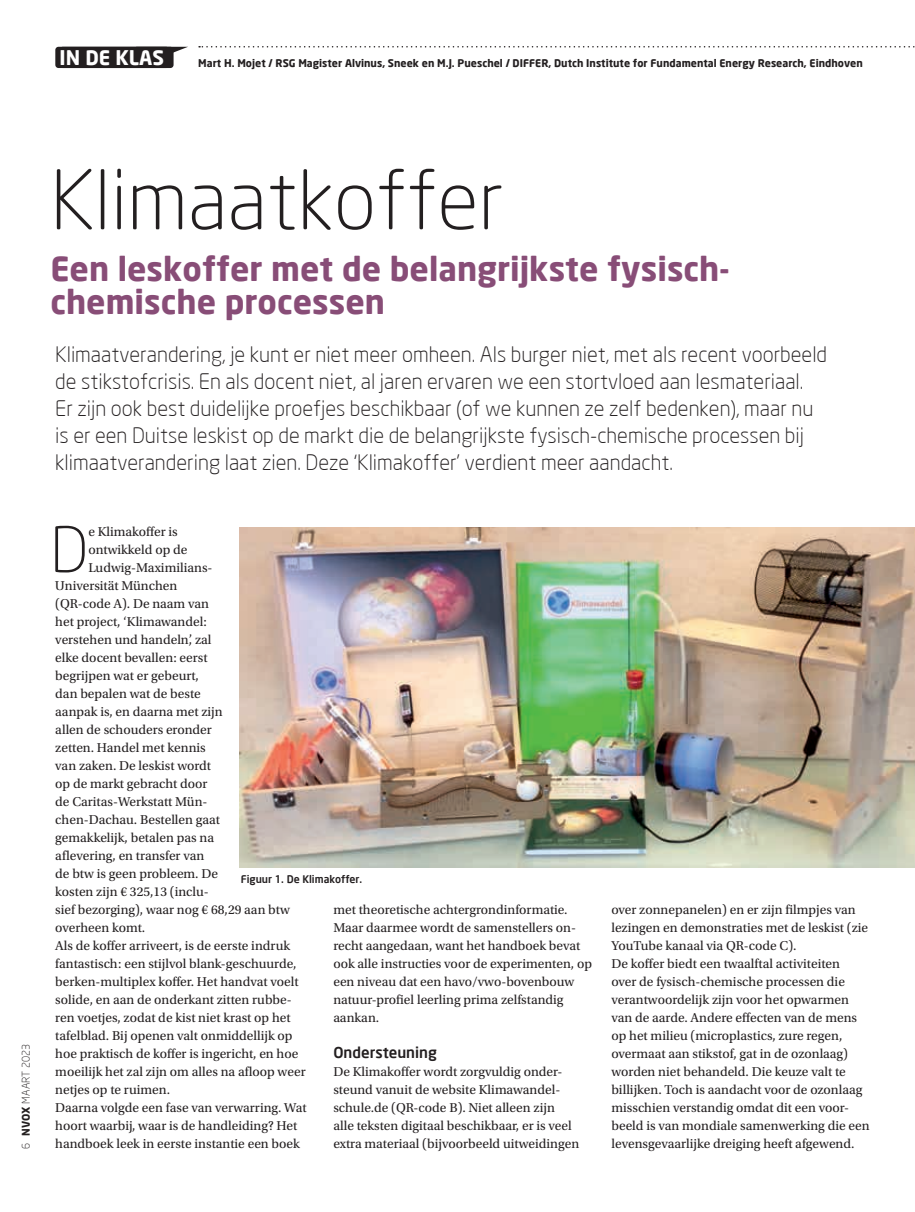
<style>
.page{position:relative;width:915px;height:1212px;background:#fff}
.page>*{position:absolute;margin:0;border:0;box-sizing:border-box;transform-origin:0 0}
.t1{font:300 81px "Neo Sans";color:#231f20}
.t2{font:300 61.95px "Neo Sans";color:#231f20}
.t3{font:700 33px/33px "Neo Sans";color:#884d77}
.t4{font:300 21px/27px "Neo Sans";color:#231f20}
.t5{font:700 19.8px "Neo Sans";color:#fff}
.t6{font:500 15px "Neo Sans";color:#231f20}
.t7{font:13.5px/18px "Utopia Std";color:#231f20}
.t8{font:700 10.5px "Neo Sans";color:#231f20}
.t9{font:500 10.5px "Neo Sans";color:#231f20}
.t10{font:300 10.5px "Neo Sans";color:#231f20}
.s1{font-weight:700}
</style>
<div class="page">
<svg style="left:199px;top:46px;width:716px;height:2px"></svg>
<svg style="left:172px;top:47px;width:16px;height:12px"></svg>
<div style="left:55px;top:47px;width:114px;height:21px;background:#231f20;border-radius:3px"></div>
<div style="left:60px;top:47px;width:113px;height:21px;background:#231f20;border-radius:3px"></div>
<img style="left:239px;top:527px;width:675px;height:340px">
<h3 class="t5" style="left:60px;top:45px;width:106px">IN DE KLAS</h3>
<p class="t8" style="left:198px;top:57px;width:665px">Mart H. Mojet / RSG Magister Alvinus, Sneek en M.J. Pueschel / DIFFER, Dutch Institute for Fundamental Energy Research, Eindhoven</p>
<p class="t10" style="left:20px;top:1149px;width:106px;rotate:-90deg">6 <span class="s1">NVOX</span> MAART 2023</p>
<h1 class="t1" style="left:50px;top:151px;width:454px">Klimaatkoffer</h1>
<h3 class="t3" style="left:50px;top:251px;width:680px">Een leskoffer met de belangrijkste fysisch&shy;chemische processen</h3>
<p class="t4" style="left:55px;top:340px;width:773px">Klimaatverandering, je kunt er niet meer omheen. Als burger niet, met als recent voorbeeld de stikstofcrisis. En als docent niet, al jaren ervaren we een stortvloed aan lesmateriaal.<br>Er zijn ook best duidelijke proefjes beschikbaar (of we kunnen ze zelf bedenken), maar nu is er een Duitse leskist op de markt die de belangrijkste fysisch-chemische processen bij klimaatverandering laat zien. Deze ‘Klimakoffer’ verdient meer aandacht.</p>
<h2 class="t2" style="left:50px;top:512px;width:39px">D</h2>
<p class="t7" style="left:88px;top:523px;width:91px">e Klimakoffer is</p>
<p class="t7" style="left:88px;top:541px;width:100px">ontwikkeld op de</p>
<p class="t7" style="left:88px;top:559px;width:126px">Ludwig-Maximilians-</p>
<p class="t7" style="left:55px;top:577px;width:123px">Universität München</p>
<p class="t7" style="left:55px;top:595px;width:155px">(QR-code A). De naam van</p>
<p class="t7" style="left:55px;top:613px;width:153px">het project, ‘Klimawandel:</p>
<p class="t7" style="left:55px;top:631px;width:158px">verstehen und handeln’, zal</p>
<p class="t7" style="left:55px;top:649px;width:154px">elke docent bevallen: eerst</p>
<p class="t7" style="left:55px;top:667px;width:145px">begrijpen wat er gebeurt,</p>
<p class="t7" style="left:55px;top:685px;width:147px">dan bepalen wat de beste</p>
<p class="t7" style="left:55px;top:703px;width:169px">aanpak is, en daarna met zijn</p>
<p class="t7" style="left:55px;top:721px;width:158px">allen de schouders eronder</p>
<p class="t7" style="left:55px;top:739px;width:152px">zetten. Handel met kennis</p>
<p class="t7" style="left:55px;top:757px;width:157px">van zaken. De leskist wordt</p>
<p class="t7" style="left:55px;top:775px;width:154px">op de markt gebracht door</p>
<p class="t7" style="left:55px;top:793px;width:154px">de Caritas-Werkstatt Mün-</p>
<p class="t7" style="left:55px;top:811px;width:166px">chen-Dachau. Bestellen gaat</p>
<p class="t7" style="left:55px;top:829px;width:160px">gemakkelijk, betalen pas na</p>
<p class="t7" style="left:55px;top:847px;width:150px">aflevering, en transfer van</p>
<p class="t7" style="left:55px;top:865px;width:164px">de btw is geen probleem. De</p>
<p class="t7" style="left:55px;top:883px;width:155px">kosten zijn € 325,13 (inclu-</p>
<p class="t7" style="left:55px;top:901px;width:236px">sief bezorging), waar nog € 68,29 aan btw</p>
<p class="t7" style="left:55px;top:919px;width:91px">overheen komt.</p>
<p class="t7" style="left:55px;top:937px;width:236px">Als de koffer arriveert, is de eerste indruk</p>
<p class="t7" style="left:55px;top:955px;width:243px">fantastisch: een stijlvol blank-geschuurde,</p>
<p class="t7" style="left:55px;top:973px;width:245px">berken-multiplex koffer. Het handvat voelt</p>
<p class="t7" style="left:55px;top:991px;width:238px">solide, en aan de onderkant zitten rubbe-</p>
<p class="t7" style="left:55px;top:1009px;width:237px">ren voetjes, zodat de kist niet krast op het</p>
<p class="t7" style="left:55px;top:1027px;width:239px">tafelblad. Bij openen valt onmiddellijk op</p>
<p class="t7" style="left:55px;top:1045px;width:244px">hoe praktisch de koffer is ingericht, en hoe</p>
<p class="t7" style="left:55px;top:1063px;width:252px">moeilijk het zal zijn om alles na afloop weer</p>
<p class="t7" style="left:55px;top:1081px;width:116px">netjes op te ruimen.</p>
<p class="t7" style="left:55px;top:1099px;width:253px">Daarna volgde een fase van verwarring. Wat</p>
<p class="t7" style="left:55px;top:1117px;width:243px">hoort waarbij, waar is de handleiding? Het</p>
<p class="t7" style="left:55px;top:1135px;width:246px">handboek leek in eerste instantie een boek</p>
<p class="t9" style="left:240px;top:873px;width:123px">Figuur 1. De Klimakoffer.</p>
<p class="t7" style="left:333px;top:901px;width:260px">met theoretische achtergrondinformatie.<br>Maar daarmee wordt de samenstellers on&shy;recht aangedaan, want het handboek bevat ook alle instructies voor de experimenten, op een niveau dat een havo/vwo-bovenbouw natuur-profiel leerling prima zelfstandig aankan.</p>
<p class="t6" style="left:333px;top:1043px;width:105px">Ondersteuning</p>
<p class="t7" style="left:333px;top:1063px;width:247px">De Klimakoffer wordt zorgvuldig onder&shy;steund vanuit de website Klimawandel&shy;schule.de (QR-code B). Niet alleen zijn<br>alle teksten digitaal beschikbaar, er is veel extra materiaal (bijvoorbeeld uitweidingen</p>
<p class="t7" style="left:611px;top:901px;width:259px">over zonnepanelen) en er zijn filmpjes van lezingen en demonstraties met de leskist (zie YouTube kanaal via QR-code C).<br>De koffer biedt een twaalftal activiteiten<br>over de fysisch-chemische processen die verantwoordelijk zijn voor het opwarmen van de aarde. Andere effecten van de mens op het milieu (microplastics, zure regen, overmaat aan stikstof, gat in de ozonlaag) worden niet behandeld. Die keuze valt te billijken. Toch is aandacht voor de ozonlaag misschien verstandig omdat dit een voor&shy;beeld is van mondiale samenwerking die een levensgevaarlijke dreiging heeft afgewend.</p>
</div>
